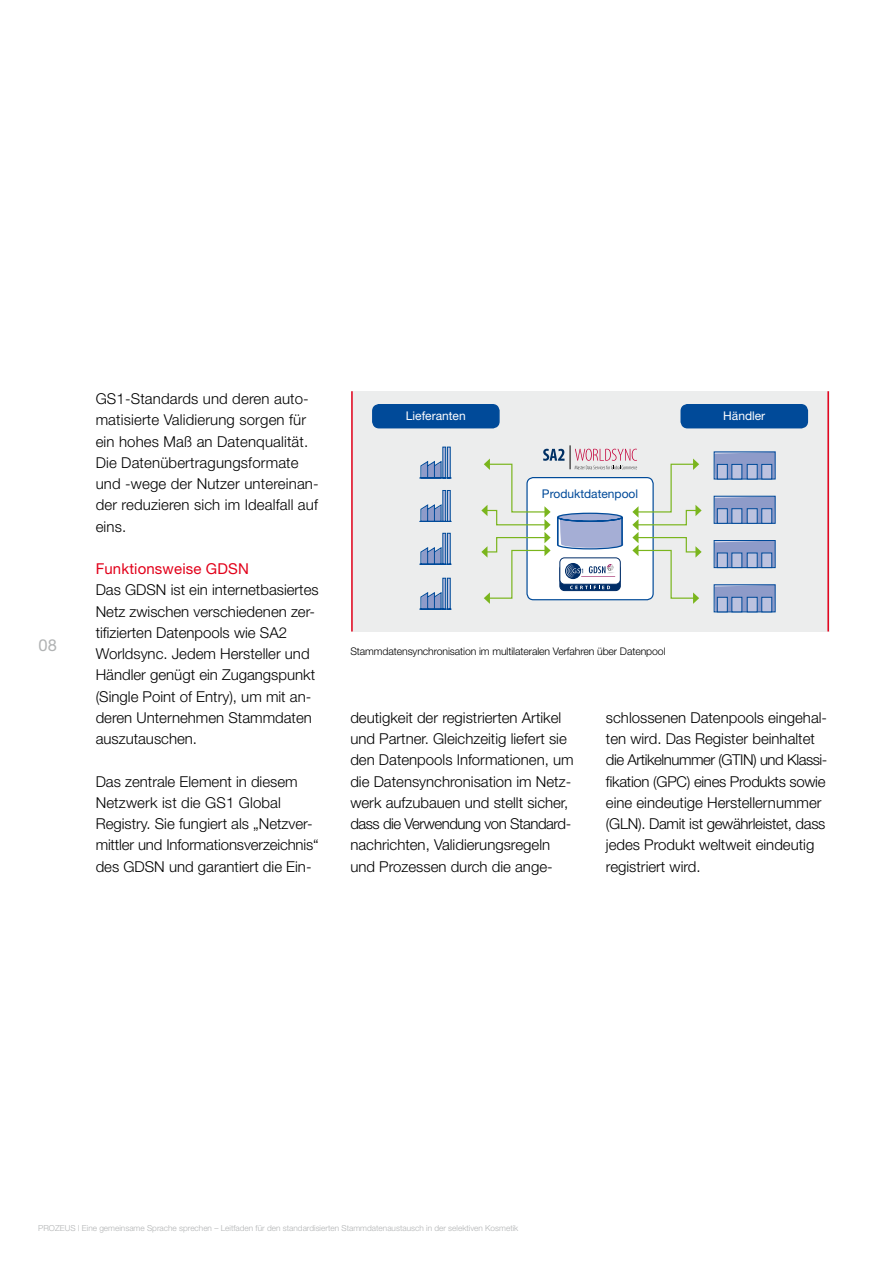
<style>
.page{position:relative;width:893px;height:1263px;background:#fff}
.page>*{position:absolute;margin:0;border:0;box-sizing:border-box;transform-origin:0 0}
.t1{font:16.5px "Helvetica Neue";color:#b1b3b4}
.t2{font:300 15px/21.3px "Helvetica Neue";color:#000}
.t3{font:15px "Helvetica Neue";letter-spacing:.01em;color:#e2001a}
.t4{font:12px "Helvetica Neue";color:#fff}
.t5{font:12px "Helvetica Neue";color:#004a99}
.t6{font:300 10.5px "Helvetica Neue";letter-spacing:-.01em;color:#000}
.t7{font:300 8.25px "Helvetica Neue";color:#b1b3b4}
</style>
<div class="page">
<div style="left:351px;top:391px;width:478px;height:240px;background:#eceded"></div>
<hr style="left:351px;top:391px;width:2px;height:240px;background:#e2001a">
<hr style="left:827px;top:391px;width:2px;height:240px;background:#e2001a">
<div style="left:373px;top:405px;width:126px;height:23px;background:#004a99;border-radius:6px"></div>
<div style="left:372px;top:404px;width:128px;height:24px;border:2px solid #004a99;border-radius:6px"></div>
<div style="left:681px;top:405px;width:126px;height:23px;background:#004a99;border-radius:6px"></div>
<div style="left:680px;top:404px;width:128px;height:24px;border:2px solid #004a99;border-radius:6px"></div>
<svg style="left:716px;top:454px;width:57px;height:23px"></svg>
<div style="left:717px;top:464px;width:10px;height:15px;background:#bcc2df;border:1px solid #004a99"></div>
<div style="left:747px;top:464px;width:10px;height:15px;background:#bcc2df;border:1px solid #004a99"></div>
<div style="left:762px;top:464px;width:10px;height:15px;background:#bcc2df;border:1px solid #004a99"></div>
<div style="left:732px;top:464px;width:10px;height:15px;background:#bcc2df"></div>
<svg style="left:716px;top:498px;width:57px;height:23px"></svg>
<div style="left:717px;top:508px;width:10px;height:15px;background:#bcc2df;border:1px solid #004a99"></div>
<div style="left:747px;top:508px;width:10px;height:15px;background:#bcc2df;border:1px solid #004a99"></div>
<div style="left:762px;top:508px;width:10px;height:15px;background:#bcc2df;border:1px solid #004a99"></div>
<div style="left:732px;top:508px;width:10px;height:15px;background:#bcc2df"></div>
<svg style="left:716px;top:542px;width:57px;height:24px"></svg>
<div style="left:714px;top:540px;width:61px;height:28px;border:1px solid #004a99"></div>
<div style="left:717px;top:553px;width:10px;height:15px;background:#bcc2df;border:1px solid #004a99"></div>
<div style="left:747px;top:553px;width:10px;height:15px;background:#bcc2df;border:1px solid #004a99"></div>
<div style="left:762px;top:553px;width:10px;height:15px;background:#bcc2df;border:1px solid #004a99"></div>
<div style="left:732px;top:553px;width:10px;height:15px;background:#bcc2df"></div>
<svg style="left:716px;top:587px;width:57px;height:23px"></svg>
<div style="left:717px;top:597px;width:10px;height:15px;background:#bcc2df;border:1px solid #004a99"></div>
<div style="left:747px;top:597px;width:10px;height:15px;background:#bcc2df;border:1px solid #004a99"></div>
<div style="left:762px;top:597px;width:10px;height:15px;background:#bcc2df;border:1px solid #004a99"></div>
<div style="left:732px;top:597px;width:10px;height:15px;background:#bcc2df"></div>
<svg style="left:481px;top:445px;width:221px;height:159px"></svg>
<svg style="left:419px;top:446px;width:33px;height:32px"></svg>
<svg style="left:419px;top:490px;width:33px;height:32px"></svg>
<svg style="left:419px;top:533px;width:33px;height:32px"></svg>
<svg style="left:419px;top:578px;width:33px;height:32px"></svg>
<p class="t1" style="left:39px;top:635px;width:20px">08</p>
<p class="t2" style="left:96px;top:388px;width:225px">GS1-Standards und deren auto&shy;matisierte Validierung sorgen für ein hohes Maß an Datenqualität.<br>Die Datenübertragungsformate und -wege der Nutzer untereinan&shy;der reduzieren sich im Idealfall auf eins.</p>
<p class="t3" style="left:96px;top:560px;width:155px">Funktionsweise GDSN</p>
<p class="t2" style="left:96px;top:579px;width:225px">Das GDSN ist ein internetbasiertes<br>Netz zwischen verschiedenen zer&shy;tifizierten Datenpools wie SA2<br>Worldsync. Jedem Hersteller und<br>Händler genügt ein Zugangspunkt (Single Point of Entry), um mit an&shy;deren Unternehmen Stammdaten auszutauschen.</p>
<p class="t2" style="left:96px;top:770px;width:225px">Das zentrale Element in diesem Netzwerk ist die GS1 Global Registry. Sie fungiert als „Netzver&shy;mittler und Informationsverzeichnis“ des GDSN und garantiert die Ein-</p>
<p class="t4" style="left:406px;top:409px;width:61px">Lieferanten</p>
<p class="t5" style="left:542px;top:486px;width:98px">Produktdatenpool</p>
<p class="t6" style="left:350px;top:645px;width:317px">Stammdatensynchronisation im multilateralen Verfahren über Datenpool</p>
<p class="t4" style="left:723px;top:409px;width:43px">Händler</p>
<p class="t2" style="left:350px;top:706px;width:225px">deutigkeit der registrierten Artikel und Partner. Gleichzeitig liefert sie den Datenpools Informationen, um die Datensynchronisation im Netz&shy;werk aufzubauen und stellt sicher, dass die Verwendung von Standard&shy;nachrichten, Validierungsregeln und Prozessen durch die ange-</p>
<p class="t2" style="left:606px;top:706px;width:223px">schlossenen Datenpools eingehal&shy;ten wird. Das Register beinhaltet die Artikelnummer (GTIN) und Klassi&shy;fikation (GPC) eines Produkts sowie eine eindeutige Herstellernummer (GLN). Damit ist gewährleistet, dass jedes Produkt weltweit eindeutig registriert wird.</p>
<p class="t7" style="left:38px;top:1223px;width:482px">PROZEUS | Eine gemeinsame Sprache sprechen – Leitfaden für den standardisierten Stammdatenaustausch in der selektiven Kosmetik</p>
</div>
